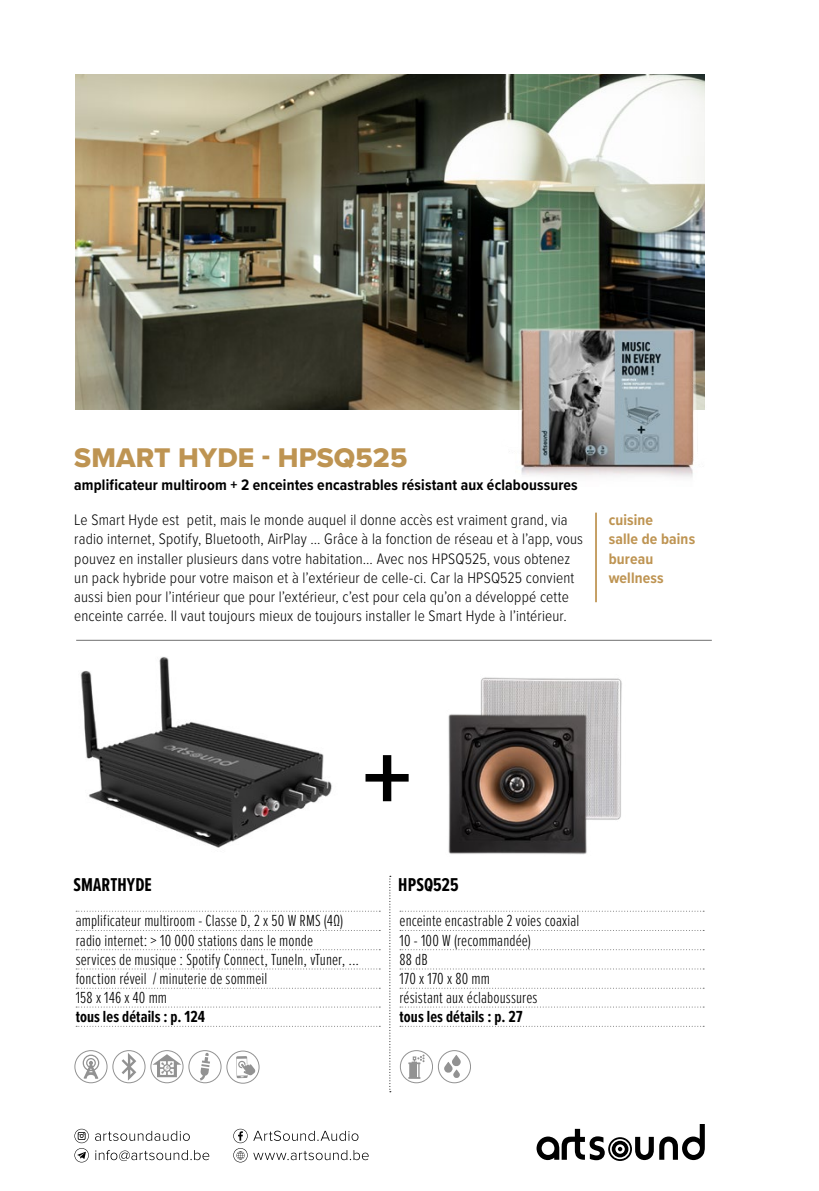
<style>
.page{position:relative;width:819px;height:1191px;background:#fff}
.page>*{position:absolute;margin:0;border:0;box-sizing:border-box;transform-origin:0 0}
.t1{font:700 96.6px "Proxima Nova";color:#000}
.t2{font:28px "Proxima Nova Extrabld";letter-spacing:.005em;color:#be9452}
.t3{font:700 19.25px "Proxima Nova Ex Cn";letter-spacing:.005em;color:#000}
.t4{font:300 16.62px/19.2px "Proxima Nova Ex Cn";letter-spacing:.01em;color:#000}
.t5{font:700 16.62px "Proxima Nova Ex Cn";letter-spacing:.01em;color:#000}
.t6{font:300 15.75px/19.2px "Proxima Nova Cond";letter-spacing:.01em;color:#000}
.t7{font:700 15.75px "Proxima Nova Cond";letter-spacing:.01em;color:#000}
.t8{font:700 15.75px/19.2px "Proxima Nova Cond";letter-spacing:.01em;color:#be9452}
</style>
<div class="page">
<hr style="left:76px;top:640px;width:635px;height:1px;background:#6f6f6f">
<img style="left:80px;top:657px;width:252px;height:191px">
<img style="left:448px;top:677px;width:174px;height:178px">
<div style="left:438px;top:1050px;width:33px;height:33px;border:1px solid #929292;border-radius:50%"></div>
<svg style="left:444px;top:1054px;width:16px;height:24px"></svg>
<div style="left:400px;top:1050px;width:33px;height:33px;border:1px solid #929292;border-radius:50%"></div>
<svg style="left:408px;top:1054px;width:16px;height:24px"></svg>
<div style="left:226px;top:1050px;width:33px;height:33px;border:1px solid #929292;border-radius:50%"></div>
<svg style="left:236px;top:1056px;width:19px;height:22px"></svg>
<div style="left:112px;top:1050px;width:33px;height:33px;border:1px solid #929292;border-radius:50%"></div>
<svg style="left:122px;top:1052px;width:14px;height:28px"></svg>
<div style="left:150px;top:1050px;width:33px;height:33px;border:1px solid #929292;border-radius:50%"></div>
<svg style="left:152px;top:1054px;width:29px;height:23px"></svg>
<svg style="left:83px;top:1054px;width:16px;height:24px"></svg>
<div style="left:74px;top:1050px;width:33px;height:33px;border:1px solid #929292;border-radius:50%"></div>
<div style="left:188px;top:1050px;width:33px;height:33px;border:1px solid #929292;border-radius:50%"></div>
<svg style="left:200px;top:1052px;width:10px;height:28px"></svg>
<img style="left:76px;top:74px;width:628px;height:336px">
<img style="left:501px;top:321px;width:204px;height:157px">
<svg style="left:659px;top:1124px;width:45px;height:36px"></svg>
<svg style="left:536px;top:1128px;width:117px;height:33px"></svg>
<svg style="left:74px;top:1128px;width:294px;height:34px"></svg>
<svg style="left:389px;top:876px;width:2px;height:216px"></svg>
<hr style="left:595px;top:512px;width:2px;height:90px;background:#be9452">
<svg style="left:400px;top:910px;width:304px;height:1px"></svg>
<svg style="left:400px;top:930px;width:304px;height:1px"></svg>
<svg style="left:400px;top:949px;width:304px;height:1px"></svg>
<svg style="left:400px;top:968px;width:304px;height:1px"></svg>
<svg style="left:400px;top:987px;width:304px;height:1px"></svg>
<svg style="left:400px;top:1006px;width:304px;height:1px"></svg>
<svg style="left:400px;top:1026px;width:304px;height:1px"></svg>
<svg style="left:76px;top:910px;width:304px;height:1px"></svg>
<svg style="left:76px;top:930px;width:304px;height:1px"></svg>
<svg style="left:76px;top:949px;width:304px;height:1px"></svg>
<svg style="left:76px;top:968px;width:304px;height:1px"></svg>
<svg style="left:76px;top:987px;width:304px;height:1px"></svg>
<svg style="left:76px;top:1006px;width:304px;height:1px"></svg>
<svg style="left:76px;top:1026px;width:304px;height:1px"></svg>
<h2 class="t2" style="left:74px;top:437px;width:334px">SMART HYDE - HPSQ525</h2>
<p class="t7" style="left:74px;top:473px;width:505px">amplificateur multiroom + 2 enceintes encastrables résistant aux éclaboussures</p>
<p class="t6" style="left:74px;top:509px;width:510px">Le Smart Hyde est petit, mais le monde auquel il donne accès est vraiment grand, via radio internet, Spotify, Bluetooth, AirPlay ... Grâce à la fonction de réseau et à l’app, vous pouvez en installer plusieurs dans votre habitation... Avec nos HPSQ525, vous obtenez un pack hybride pour votre maison et à l’extérieur de celle-ci. Car la HPSQ525 convient aussi bien pour l’intérieur que pour l’extérieur, c’est pour cela qu’on a développé cette enceinte carrée. Il vaut toujours mieux de toujours installer le Smart Hyde à l’intérieur.</p>
<p class="t8" style="left:608px;top:510px;width:88px">cuisine<br>salle de bains bureau wellness</p>
<p class="t3" style="left:74px;top:870px;width:80px">SMARTHYDE</p>
<h1 class="t1" style="left:363px;top:706px;width:50px">+</h1>
<p class="t3" style="left:398px;top:870px;width:62px">HPSQ525</p>
<p class="t4" style="left:76px;top:910px;width:285px">amplificateur multiroom - Classe D, 2 x 50 W RMS (4Ω) radio internet: &gt; 10 000 stations dans le monde<br>services de musique : Spotify Connect, TuneIn, vTuner, ... fonction réveil / minuterie de sommeil<br>158 x 146 x 40 mm</p>
<p class="t5" style="left:76px;top:1004px;width:131px">tous les détails : p. 124</p>
<p class="t4" style="left:399px;top:910px;width:181px">enceinte encastrable 2 voies coaxial<br>10 - 100 W (recommandée)<br>88 dB<br>170 x 170 x 80 mm<br>résistant aux éclaboussures</p>
<p class="t5" style="left:399px;top:1004px;width:124px">tous les détails : p. 27</p>
</div>
